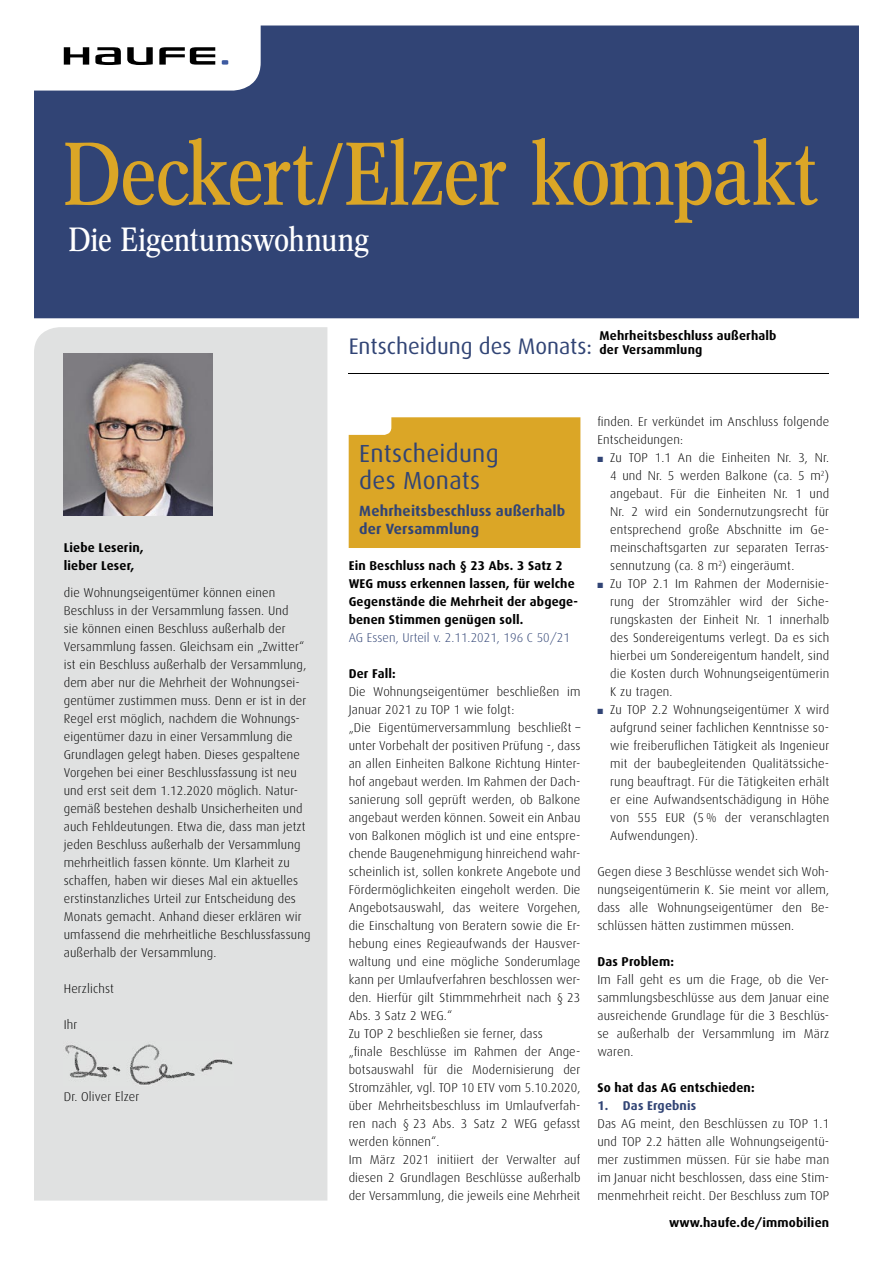
<style>
.page{position:relative;width:893px;height:1263px;background:#fff}
.page>*{position:absolute;margin:0;border:0;box-sizing:border-box;transform-origin:0 0}
.t1{font:87px "Concorde Nova";letter-spacing:-.015em;color:#dba626}
.t2{font:33px "Concorde Nova";letter-spacing:-.005em;color:#fff}
.t3{font:24.75px/27px "Dax";letter-spacing:.01em;color:#314475}
.t4{font:22.5px "Dax";color:#314475}
.t5{font:700 14.85px/18px "Dax";letter-spacing:.01em;color:#314475}
.t6{font:300 12.75px/18px "Dax";letter-spacing:.01em;color:#000}
.t7{font:700 12.75px/18px "Dax";letter-spacing:.01em;color:#000}
.t8{font:300 12.75px "Dax";letter-spacing:.005em;color:#314475}
.t9{font:700 12.75px "Dax";letter-spacing:.01em;color:#314475}
.t10{font:7.5px "Zapf Dingbats";color:#314475}
</style>
<div class="page">
<div style="left:34px;top:327px;width:293px;height:873px;background:#e0e1e1"></div>
<img style="left:64px;top:353px;width:148px;height:162px">
<div style="left:34px;top:26px;width:825px;height:292px;background:#314475"></div>
<svg style="left:34px;top:26px;width:222px;height:59px"></svg>
<div style="left:349px;top:417px;width:231px;height:131px;background:#dba626"></div>
<img style="left:64px;top:1041px;width:170px;height:44px">
<hr style="left:349px;top:373px;width:480px;height:1px;background:#000">
<h1 class="t1" style="left:63px;top:124px;width:756px">Deckert/Elzer kompakt</h1>
<h2 class="t2" style="left:69px;top:220px;width:302px">Die Eigentumswohnung</h2>
<p class="t7" style="left:64px;top:539px;width:81px">Liebe Leserin, lieber Leser,</p>
<p class="t6" style="left:64px;top:584px;width:248px">die Wohnungseigentümer können einen Beschluss in der Versammlung fassen. Und<br>sie können einen Beschluss außerhalb der Versammlung fassen. Gleichsam ein „Zwitter“ ist ein Beschluss außerhalb der Versammlung, dem aber nur die Mehrheit der Wohnungsei&shy;gentümer zustimmen muss. Denn er ist in der Regel erst möglich, nachdem die Wohnungs&shy;eigentümer dazu in einer Versammlung die Grundlagen gelegt haben. Dieses gespaltene Vorgehen bei einer Beschlussfassung ist neu und erst seit dem 1.12.2020 möglich. Natur&shy;gemäß bestehen deshalb Unsicherheiten und auch Fehldeutungen. Etwa die, dass man jetzt jeden Beschluss außerhalb der Versammlung mehrheitlich fassen könnte. Um Klarheit zu schaffen, haben wir dieses Mal ein aktuelles erstinstanzliches Urteil zur Entscheidung des Monats gemacht. Anhand dieser erklären wir umfassend die mehrheitliche Beschlussfassung außerhalb der Versammlung.</p>
<p class="t6" style="left:64px;top:980px;width:52px">Herzlichst</p>
<p class="t6" style="left:64px;top:1016px;width:15px">Ihr</p>
<p class="t6" style="left:64px;top:1088px;width:77px">Dr. Oliver Elzer</p>
<h3 class="t4" style="left:349px;top:334px;width:245px">Entscheidung des Monats:</h3>
<p class="t7" style="left:600px;top:329px;width:178px;line-height:13.5px">Mehrheitsbeschluss außerhalb der Versammlung</p>
<h3 class="t3" style="left:359px;top:440px;width:141px">Entscheidung des Monats</h3>
<p class="t5" style="left:359px;top:502px;width:208px">Mehrheitsbeschluss außerhalb der Versammlung</p>
<p class="t7" style="left:349px;top:557px;width:231px">Ein Beschluss nach § 23 Abs. 3 Satz 2<br>WEG muss erkennen lassen, für welche Gegenstände die Mehrheit der abgege&shy;benen Stimmen genügen soll.</p>
<p class="t8" style="left:349px;top:631px;width:223px">AG Essen, Urteil v. 2.11.2021, 196 C 50/21</p>
<p class="t7" style="left:349px;top:665px;width:49px">Der Fall:</p>
<p class="t6" style="left:349px;top:683px;width:233px">Die Wohnungseigentümer beschließen im Januar 2021 zu TOP 1 wie folgt:<br>„Die Eigentümerversammlung beschließt – unter Vorbehalt der positiven Prüfung -, dass an allen Einheiten Balkone Richtung Hinter&shy;hof angebaut werden. Im Rahmen der Dach&shy;sanierung soll geprüft werden, ob Balkone angebaut werden können. Soweit ein Anbau von Balkonen möglich ist und eine entspre&shy;chende Baugenehmigung hinreichend wahr&shy;scheinlich ist, sollen konkrete Angebote und Fördermöglichkeiten eingeholt werden. Die Angebotsauswahl, das weitere Vorgehen, die Einschaltung von Beratern sowie die Er&shy;hebung eines Regieaufwands der Hausver&shy;waltung und eine mögliche Sonderumlage kann per Umlaufverfahren beschlossen wer&shy;den. Hierfür gilt Stimmmehrheit nach § 23<br>Abs. 3 Satz 2 WEG.“<br>Zu TOP 2 beschließen sie ferner, dass<br>„finale Beschlüsse im Rahmen der Ange&shy;botsauswahl für die Modernisierung der Stromzähler, vgl. TOP 10 ETV vom 5.10.2020, über Mehrheitsbeschluss im Umlaufverfah&shy;ren nach § 23 Abs. 3 Satz 2 WEG gefasst werden können“.<br>Im März 2021 initiiert der Verwalter auf diesen 2 Grundlagen Beschlüsse außerhalb der Versammlung, die jeweils eine Mehrheit</p>
<p class="t6" style="left:597px;top:413px;width:233px">finden. Er verkündet im Anschluss folgende<br>Entscheidungen:</p>
<p class="t6" style="left:610px;top:449px;width:221px">Zu TOP 1.1 An die Einheiten Nr. 3, Nr.<br>4 und Nr. 5 werden Balkone (ca. 5 m<sup>2</sup>) angebaut. Für die Einheiten Nr. 1 und Nr. 2 wird ein Sondernutzungsrecht für entsprechend große Abschnitte im Ge&shy;meinschaftsgarten zur separaten Terras&shy;sennutzung (ca. 8 m<sup>2</sup>) eingeräumt.<br>Zu TOP 2.1 Im Rahmen der Modernisie&shy;rung der Stromzähler wird der Siche&shy;rungskasten der Einheit Nr. 1 innerhalb des Sondereigentums verlegt. Da es sich hierbei um Sondereigentum handelt, sind die Kosten durch Wohnungseigentümerin K zu tragen.<br>Zu TOP 2.2 Wohnungseigentümer X wird aufgrund seiner fachlichen Kenntnisse so&shy;wie freiberuflichen Tätigkeit als Ingenieur mit der baubegleitenden Qualitätssiche&shy;rung beauftragt. Für die Tätigkeiten erhält er eine Aufwandsentschädigung in Höhe von 555 EUR (5 % der veranschlagten Aufwendungen).</p>
<p class="t6" style="left:597px;top:863px;width:233px;text-align:justify">Gegen diese 3 Beschlüsse wendet sich Woh&shy;nungseigentümerin K. Sie meint vor allem, dass alle Wohnungseigentümer den Be&shy;schlüssen hätten zustimmen müssen.</p>
<p class="t7" style="left:597px;top:953px;width:78px">Das Problem:</p>
<p class="t6" style="left:597px;top:971px;width:233px;text-align:justify">Im Fall geht es um die Frage, ob die Ver&shy;sammlungsbeschlüsse aus dem Januar eine ausreichende Grundlage für die 3 Beschlüs&shy;se außerhalb der Versammlung im März waren.</p>
<p class="t7" style="left:597px;top:1079px;width:159px">So hat das AG entschieden:</p>
<p class="t9" style="left:597px;top:1099px;width:100px">1. Das Ergebnis</p>
<p class="t6" style="left:597px;top:1115px;width:233px;text-align:justify">Das AG meint, den Beschlüssen zu TOP 1.1 und TOP 2.2 hätten alle Wohnungseigentü&shy;mer zustimmen müssen. Für sie habe man im Januar nicht beschlossen, dass eine Stim&shy;men mehrheit reicht. Der Beschluss zum TOP</p>
<p class="t10" style="left:597px;top:456px;width:7px">■</p>
<p class="t10" style="left:597px;top:582px;width:7px">■</p>
<p class="t10" style="left:597px;top:708px;width:7px">■</p>
<p class="t7" style="left:669px;top:1214px;width:162px">www.haufe.de/immobilien</p>
</div>
